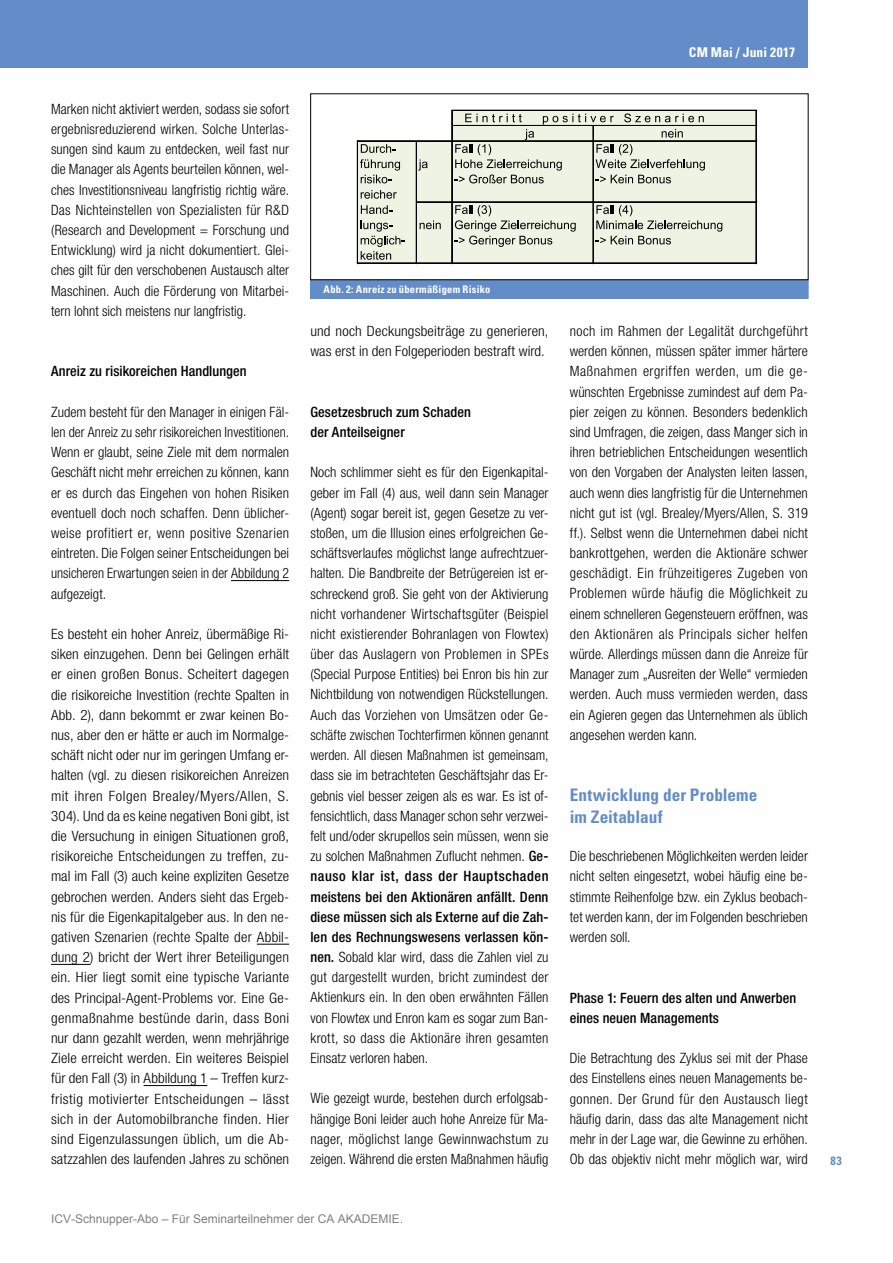
<style>
.page{position:relative;width:893px;height:1263px;background:#fff}
.page>*{position:absolute;margin:0;border:0;box-sizing:border-box;transform-origin:0 0}
.t1{font:700 condensed 17.25px/22.5px "Univers LT Std";letter-spacing:.005em;color:#628dc9}
.t2{font:300 condensed 14.25px/20.2px "Helvetica Neue LT Std";letter-spacing:.005em;color:#000;text-align:justify}
.t3{font:300 condensed 14.25px/20.2px "Helvetica Neue LT Std";letter-spacing:.005em;color:#000;scale:1.05 1}
.t4{font:500 condensed 14.25px/20.2px "Helvetica Neue LT Std";letter-spacing:.005em;color:#000}
.t5{font:700 condensed 13.5px "Univers LT Std";letter-spacing:.02em;color:#fff}
.t6{font:12px "Arial";color:#808080}
.t7{font:700 condensed 12px "Univers LT Std";color:#628dc9}
.t8{font:700 condensed 10.5px "Univers LT Std";letter-spacing:.02em;color:#fff}
.s1{font-weight:500}
</style>
<div class="page">
<div style="left:0;top:0;width:808px;height:68px;background:#628dc9"></div>
<hr style="left:231px;top:580px;width:58px;height:1px;background:#000">
<hr style="left:257px;top:944px;width:32px;height:1px;background:#000">
<hr style="left:51px;top:964px;width:39px;height:1px;background:#000">
<hr style="left:144px;top:1085px;width:63px;height:1px;background:#000">
<div style="left:311px;top:280px;width:497px;height:18px;background:#628dc9"></div>
<div style="left:310px;top:280px;width:498px;height:18px;border:1px solid #628dc9"></div>
<div style="left:452px;top:111px;width:304px;height:30px;background:#eef3e4"></div>
<div style="left:358px;top:141px;width:398px;height:122px;background:#eef3e4"></div>
<svg style="left:361px;top:144px;width:35px;height:9px"></svg>
<svg style="left:418px;top:159px;width:10px;height:12px"></svg>
<svg style="left:360px;top:159px;width:40px;height:24px"></svg>
<svg style="left:455px;top:113px;width:250px;height:70px"></svg>
<svg style="left:361px;top:190px;width:36px;height:9px"></svg>
<svg style="left:361px;top:205px;width:31px;height:9px"></svg>
<svg style="left:420px;top:220px;width:21px;height:9px"></svg>
<svg style="left:455px;top:205px;width:121px;height:42px"></svg>
<svg style="left:596px;top:205px;width:126px;height:39px"></svg>
<svg style="left:361px;top:220px;width:44px;height:40px"></svg>
<hr style="left:451px;top:110px;width:1px;height:154px;background:#000">
<hr style="left:452px;top:110px;width:1px;height:154px;background:#000">
<hr style="left:756px;top:111px;width:1px;height:153px;background:#000">
<hr style="left:593px;top:126px;width:1px;height:138px;background:#000">
<hr style="left:357px;top:141px;width:1px;height:123px;background:#000">
<hr style="left:416px;top:142px;width:1px;height:122px;background:#000">
<hr style="left:453px;top:110px;width:304px;height:1px;background:#000">
<hr style="left:453px;top:125px;width:304px;height:1px;background:#000">
<hr style="left:358px;top:140px;width:399px;height:1px;background:#000">
<hr style="left:358px;top:141px;width:399px;height:1px;background:#000">
<hr style="left:417px;top:201px;width:340px;height:1px;background:#000">
<hr style="left:417px;top:202px;width:340px;height:1px;background:#000">
<hr style="left:358px;top:263px;width:399px;height:1px;background:#000">
<div style="left:310px;top:94px;width:498px;height:186px;border:1px solid #000"></div>
<p class="t2" style="left:51px;top:98px;width:240px">Marken nicht aktiviert werden, sodass sie sofort ergebnisreduzierend wirken. Solche Unterlas&shy;sungen sind kaum zu entdecken, weil fast nur die Manager als Agents beurteilen können, wel&shy;ches Investitionsniveau langfristig richtig wäre.<br>Das Nichteinstellen von Spezialisten für R&amp;D (Research and Development = Forschung und Entwicklung) wird ja nicht dokumentiert. Glei&shy;ches gilt für den verschobenen Austausch alter Maschinen. Auch die Förderung von Mitarbei&shy;tern lohnt sich meistens nur langfristig.</p>
<p class="t4" style="left:51px;top:361px;width:197px">Anreiz zu risikoreichen Handlungen</p>
<p class="t2" style="left:51px;top:401px;width:240px">Zudem besteht für den Manager in einigen Fäl&shy;len der Anreiz zu sehr risikoreichen Investitionen.<br>Wenn er glaubt, seine Ziele mit dem normalen Geschäft nicht mehr erreichen zu können, kann er es durch das Eingehen von hohen Risiken eventuell doch noch schaffen. Denn üblicher&shy;weise profitiert er, wenn positive Szenarien eintreten. Die Folgen seiner Entscheidungen bei unsicheren Erwartungen seien in der Abbildung 2 aufgezeigt.</p>
<p class="t3" style="left:51px;top:624px;width:228px;text-align:justify">Es besteht ein hoher Anreiz, übermäßige Ri&shy;siken einzugehen. Denn bei Gelingen erhält er einen großen Bonus. Scheitert dagegen die risikoreiche Investition (rechte Spalten in Abb. 2), dann bekommt er zwar keinen Bo&shy;nus, aber den er hätte er auch im Normalge&shy;schäft nicht oder nur im geringen Umfang er&shy;halten (vgl. zu diesen risikoreichen Anreizen mit ihren Folgen Brealey/Myers/Allen, S.<br>304). Und da es keine negativen Boni gibt, ist die Versuchung in einigen Situationen groß, risikoreiche Entscheidungen zu treffen, zu&shy;mal im Fall (3) auch keine expliziten Gesetze gebrochen werden. Anders sieht das Ergeb&shy;nis für die Eigenkapitalgeber aus. In den ne&shy;gativen Szenarien (rechte Spalte der Abbil&shy;dung 2) bricht der Wert ihrer Beteiligungen ein. Hier liegt somit eine typische Variante des Principal-Agent-Problems vor. Eine Ge&shy;genmaßnahme bestünde darin, dass Boni nur dann gezahlt werden, wenn mehrjährige Ziele erreicht werden. Ein weiteres Beispiel für den Fall (3) in Abbildung 1 – Treffen kurz&shy;fristig motivierter Entscheidungen – lässt sich in der Automobilbranche finden. Hier sind Eigenzulassungen üblich, um die Ab&shy;satzzahlen des laufenden Jahres zu schönen</p>
<p class="t8" style="left:324px;top:283px;width:168px">Abb. 2: Anreiz zu übermäßigem Risiko</p>
<p class="t3" style="left:310px;top:321px;width:228px">und noch Deckungsbeiträge zu generieren, was erst in den Folgeperioden bestraft wird.</p>
<p class="t4" style="left:310px;top:401px;width:162px">Gesetzesbruch zum Schaden der Anteilseigner</p>
<p class="t2" style="left:310px;top:462px;width:240px">Noch schlimmer sieht es für den Eigenkapital&shy;geber im Fall (4) aus, weil dann sein Manager (Agent) sogar bereit ist, gegen Gesetze zu ver&shy;stoßen, um die Illusion eines erfolgreichen Ge&shy;schäftsverlaufes möglichst lange aufrechtzuer&shy;halten. Die Bandbreite der Betrügereien ist er&shy;schreckend groß. Sie geht von der Aktivierung nicht vorhandener Wirtschaftsgüter (Beispiel nicht existierender Bohranlagen von Flowtex) über das Auslagern von Problemen in SPEs (Special Purpose Entities) bei Enron bis hin zur Nichtbildung von notwendigen Rückstellungen.<br>Auch das Vorziehen von Umsätzen oder Ge&shy;schäfte zwischen Tochterfirmen können genannt werden. All diesen Maßnahmen ist gemeinsam, dass sie im betrachteten Geschäftsjahr das Er&shy;gebnis viel besser zeigen als es war. Es ist of&shy;fensichtlich, dass Manager schon sehr verzwei&shy;felt und/oder skrupellos sein müssen, wenn sie zu solchen Maßnahmen Zuflucht nehmen. <span class="s1">Ge&shy;nauso klar ist, dass der Hauptschaden meistens bei den Aktionären anfällt. Denn diese müssen sich als Externe auf die Zah&shy;len des Rechnungswesens verlassen kön&shy;nen.</span> Sobald klar wird, dass die Zahlen viel zu gut dargestellt wurden, bricht zumindest der Aktienkurs ein. In den oben erwähnten Fällen von Flowtex und Enron kam es sogar zum Ban&shy;krott, so dass die Aktionäre ihren gesamten Einsatz verloren haben.</p>
<p class="t2" style="left:310px;top:1088px;width:240px">Wie gezeigt wurde, bestehen durch erfolgsab&shy;hängige Boni leider auch hohe Anreize für Ma&shy;nager, möglichst lange Gewinnwachstum zu zeigen. Während die ersten Maßnahmen häufig</p>
<p class="t6" style="left:51px;top:1210px;width:354px">ICV-Schnupper-Abo – Für Seminarteilnehmer der CA AKADEMIE.</p>
<p class="t5" style="left:689px;top:43px;width:108px">CM Mai / Juni 2017</p>
<p class="t2" style="left:570px;top:321px;width:240px">noch im Rahmen der Legalität durchgeführt werden können, müssen später immer härtere Maßnahmen ergriffen werden, um die ge&shy;wünschten Ergebnisse zumindest auf dem Pa&shy;pier zeigen zu können. Besonders bedenklich sind Umfragen, die zeigen, dass Manger sich in ihren betrieblichen Entscheidungen wesentlich von den Vorgaben der Analysten leiten lassen, auch wenn dies langfristig für die Unternehmen nicht gut ist (vgl. Brealey/Myers/Allen, S. 319 ff.). Selbst wenn die Unternehmen dabei nicht bankrottgehen, werden die Aktionäre schwer geschädigt. Ein frühzeitigeres Zugeben von Problemen würde häufig die Möglichkeit zu einem schnelleren Gegensteuern eröffnen, was den Aktionären als Principals sicher helfen würde. Allerdings müssen dann die Anreize für Manager zum „Ausreiten der Welle“ vermieden werden. Auch muss vermieden werden, dass ein Agieren gegen das Unternehmen als üblich angesehen werden kann.</p>
<p class="t1" style="left:570px;top:783px;width:189px">Entwicklung der Probleme im Zeitablauf</p>
<p class="t2" style="left:570px;top:846px;width:240px">Die beschriebenen Möglichkeiten werden leider nicht selten eingesetzt, wobei häufig eine be&shy;stimmte Reihenfolge bzw. ein Zyklus beobach&shy;tet werden kann, der im Folgenden beschrieben werden soll.</p>
<p class="t4" style="left:570px;top:987px;width:228px">Phase 1: Feuern des alten und Anwerben eines neuen Managements</p>
<p class="t2" style="left:570px;top:1048px;width:240px">Die Betrachtung des Zyklus sei mit der Phase des Einstellens eines neuen Managements be&shy;gonnen. Der Grund für den Austausch liegt häufig darin, dass das alte Management nicht mehr in der Lage war, die Gewinne zu erhöhen.<br>Ob das objektiv nicht mehr möglich war, wird</p>
<p class="t7" style="left:831px;top:1154px;width:13px">83</p>
</div>
